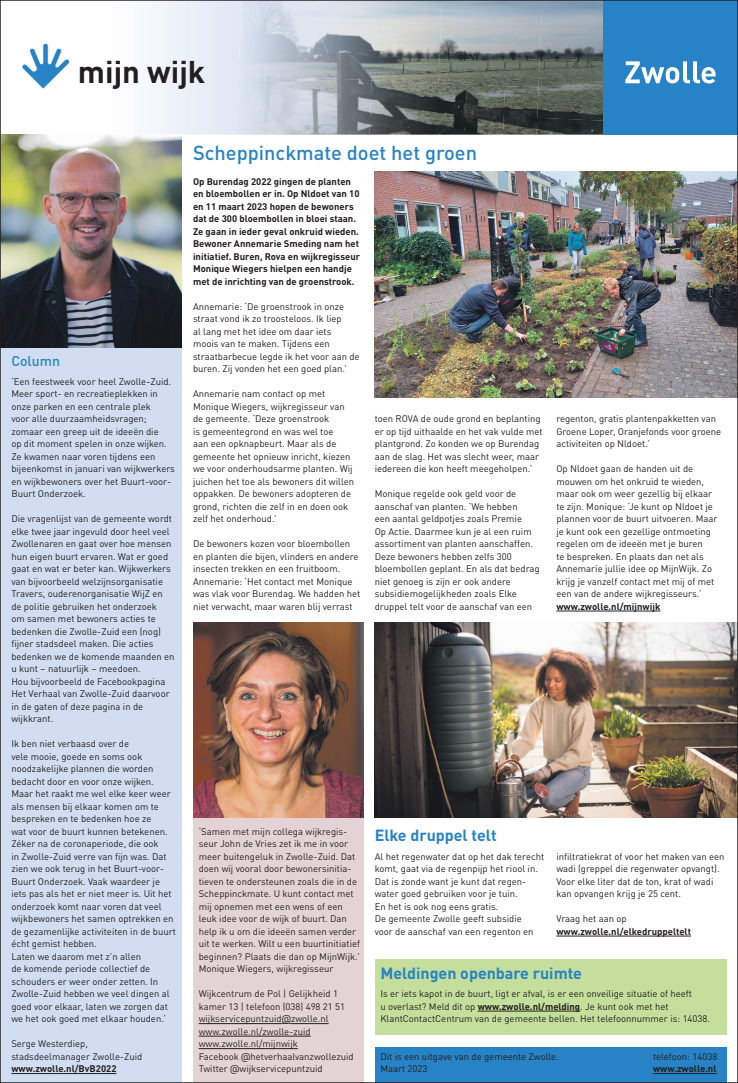
<style>
.page{position:relative;width:738px;height:1083px;background:#fff}
.page>*{position:absolute;margin:0;border:0;box-sizing:border-box;transform-origin:0 0}
.t1{font:700 31px "DINOT";color:#231f20}
.t2{font:500 20px "DINOT";color:#2783c5}
.t3{font:700 16px "DINOT";color:#2783c5}
.t4{font:500 14px "DINOT";color:#2783c5}
.t5{font:9.5px/12.5px "DINOT";color:#231f20}
.t6{font:700 9.5px/12.5px "DINOT";color:#231f20}
.s1{font-family:"Just Hands";font-weight:400;color:#2783c5}
.s2{font-family:"Titillium Web"}
.s3{font-weight:700}
</style>
<div class="page">
<svg style="left:2px;top:2px;width:236px;height:133px"></svg>
<img style="left:238px;top:2px;width:100px;height:72px">
<img style="left:338px;top:2px;width:100px;height:78px">
<img style="left:438px;top:2px;width:98px;height:84px">
<img style="left:536px;top:2px;width:66px;height:116px">
<img style="left:235px;top:74px;width:136px;height:61px">
<img style="left:369px;top:80px;width:136px;height:55px">
<img style="left:502px;top:86px;width:36px;height:49px">
<img style="left:536px;top:118px;width:66px;height:17px">
<div style="left:602px;top:0;width:135px;height:135px;background:#2783c5"></div>
<svg style="left:625px;top:61px;width:90px;height:22px"></svg>
<div style="left:0;top:347px;width:181px;height:736px;background:#d1def1"></div>
<hr style="left:11px;top:1073px;width:105px;height:1px;background:#231f20">
<img style="left:2px;top:135px;width:179px;height:212px">
<img style="left:374px;top:172px;width:361px;height:225px">
<hr style="left:556px;top:611px;width:104px;height:1px;background:#231f20">
<div style="left:193px;top:818px;width:170px;height:265px;background:#e4d3d6"></div>
<hr style="left:198px;top:1023px;width:83px;height:1px;background:#231f20">
<hr style="left:291px;top:1023px;width:37px;height:1px;background:#231f20">
<hr style="left:198px;top:1036px;width:112px;height:1px;background:#231f20">
<hr style="left:198px;top:1048px;width:99px;height:1px;background:#231f20">
<img style="left:193px;top:622px;width:170px;height:196px">
<img style="left:374px;top:622px;width:361px;height:196px">
<hr style="left:556px;top:936px;width:134px;height:1px;background:#231f20">
<div style="left:374px;top:960px;width:352px;height:75px;background:#c4df9b"></div>
<hr style="left:477px;top:1011px;width:102px;height:1px;background:#231f20">
<div style="left:374px;top:1047px;width:352px;height:36px;background:#2783c5"></div>
<hr style="left:652px;top:1073px;width:64px;height:1px;background:#231f20">
<h1 class="t1" style="left:23px;top:48px;width:184px"><span class="s1">h</span>mijn wijk</h1>
<h3 class="t4" style="left:11px;top:350px;width:50px">Column</h3>
<p class="t5" style="left:11px;top:374px;width:165px">‘Een feestweek voor heel Zwolle-Zuid.<br>Meer sport- en recreatieplekken in onze parken en een centrale plek<br>voor alle duurzaamheidsvragen; zomaar een greep uit de ideeën die<br>op dit moment spelen in onze wijken.<br>Ze kwamen naar voren tijdens een bijeenkomst in januari van wijkwerkers en wijkbewoners over het Buurt-voor-Buurt Onderzoek.</p>
<p class="t5" style="left:11px;top:512px;width:165px">Die vragenlijst van de gemeente wordt elke twee jaar ingevuld door heel veel Zwollenaren en gaat over hoe mensen hun eigen buurt ervaren. Wat er goed gaat en wat er beter kan. Wijkwerkers van bijvoorbeeld welzijnsorganisatie Travers, ouderenorganisatie WijZ en de politie gebruiken het onderzoek<br>om samen met bewoners acties te bedenken die Zwolle-Zuid een (nog) fijner stadsdeel maken. Die acties bedenken we de komende maanden en u kunt – natuurlijk – meedoen.<br>Hou bijvoorbeeld de Facebookpagina Het Verhaal van Zwolle-Zuid daarvoor in de gaten of deze pagina in de wijkkrant.</p>
<p class="t5" style="left:11px;top:737px;width:166px">Ik ben niet verbaasd over de<br>vele mooie, goede en soms ook noodzakelijke plannen die worden bedacht door en voor onze wijken.<br>Maar het raakt me wel elke keer weer als mensen bij elkaar komen om te bespreken en te bedenken hoe ze<br>wat voor de buurt kunnen betekenen.<br>Zéker na de coronaperiode, die ook<br>in Zwolle-Zuid verre van fijn was. Dat zien we ook terug in het Buurt-voor-Buurt Onderzoek. Vaak waardeer je iets pas als het er niet meer is. Uit het onderzoek komt naar voren dat veel wijkbewoners het samen optrekken en de gezamenlijke activiteiten in de buurt écht gemist hebben.<br>Laten we daarom met z’n allen<br>de komende periode collectief de schouders er weer onder zetten. In Zwolle-Zuid hebben we veel dingen al goed voor elkaar, laten we zorgen dat we het ook goed met elkaar houden.’</p>
<p class="t5" style="left:11px;top:1037px;width:132px">Serge Westerdiep, stadsdeelmanager Zwolle-Zuid</p>
<p class="t6" style="left:11px;top:1062px;width:107px">www.zwolle.nl/BvB2022</p>
<h2 class="t2" style="left:193px;top:137px;width:285px">Scheppinckmate doet het groen</h2>
<p class="t6" style="left:193px;top:174px;width:168px">Op Burendag 2022 gingen de planten en bloembollen er in. Op Nldoet van 10 en 11 maart 2023 hopen de bewoners dat de 300 bloembollen in bloei staan.<br>Ze gaan in ieder geval onkruid wieden.<br>Bewoner Annemarie Smeding nam het initiatief. Buren, Rova en wijkregisseur Monique Wiegers hielpen een handje met de inrichting van de groenstrook.</p>
<p class="t5" style="left:193px;top:299px;width:168px">Annemarie: ‘De groenstrook in onze straat vond ik zo troosteloos. Ik liep<br>al lang met het idee om daar iets<br>moois van te maken. Tijdens een straatbarbecue legde ik het voor aan de buren. Zij vonden het een goed plan.’</p>
<p class="t5" style="left:193px;top:387px;width:162px">Annemarie nam contact op met Monique Wiegers, wijkregisseur van de gemeente. ‘Deze groenstrook<br>is gemeentegrond en was wel toe<br>aan een opknapbeurt. Maar als de gemeente het opnieuw inricht, kiezen we voor onderhoudsarme planten. Wij juichen het toe als bewoners dit willen oppakken. De bewoners adopteren de grond, richten die zelf in en doen ook zelf het onderhoud.’</p>
<p class="t5" style="left:193px;top:537px;width:169px">De bewoners kozen voor bloembollen en planten die bijen, vlinders en andere insecten trekken en een fruitboom.<br>Annemarie: ‘Het contact met Monique was vlak voor Burendag. We hadden het niet verwacht, maar waren blij verrast</p>
<p class="t5" style="left:374px;top:412px;width:169px">toen ROVA de oude grond en beplanting er op tijd uithaalde en het vak vulde met plantgrond. Zo konden we op Burendag aan de slag. Het was slecht weer, maar iedereen die kon heeft meegeholpen.’</p>
<p class="t5" style="left:374px;top:487px;width:166px">Monique regelde ook geld voor de aanschaf van planten. ‘We hebben<br>een aantal geldpotjes zoals Premie<br>Op Actie. Daarmee kun je al een ruim assortiment van planten aanschaffen.<br>Deze bewoners hebben zelfs 300 bloembollen geplant. En als dat bedrag niet genoeg is zijn er ook andere subsidiemogelijkheden zoals Elke druppel telt voor de aanschaf van een</p>
<p class="t5" style="left:556px;top:412px;width:166px">regenton, gratis plantenpakketten van<br>Groene Loper, Oranjefonds voor groene activiteiten op Nldoet.’</p>
<p class="t5" style="left:556px;top:462px;width:162px">Op Nldoet gaan de handen uit de mouwen om het onkruid te wieden, maar ook om weer gezellig bij elkaar te zijn. Monique: ‘Je kunt op Nldoet je plannen voor de buurt uitvoeren. Maar je kunt ook een gezellige ontmoeting regelen om de ideeën met je buren<br>te bespreken. En plaats dan net als Annemarie jullie idee op MijnWijk. Zo krijg je vanzelf contact met mij of met een van de andere wijkregisseurs.’</p>
<p class="t6" style="left:556px;top:599px;width:105px">www.zwolle.nl/mijnwijk</p>
<p class="t5" style="left:198px;top:824px;width:163px">‘Samen met mijn collega wijkregis&shy;seur John de Vries zet ik me in voor meer buitengeluk in Zwolle-Zuid. Dat doen wij vooral door bewonersinitia&shy;tieven te ondersteunen zoals die in de Scheppinckmate. U kunt contact met mij opnemen met een wens of een leuk idee voor de wijk of buurt. Dan help ik u om die ideeën samen verder uit te werken. Wilt u een buurtinitiatief beginnen? Plaats die dan op MijnWijk.’ Monique Wiegers, wijkregisseur</p>
<p class="t5" style="left:198px;top:987px;width:156px">Wijkcentrum de Pol | Gelijkheid 1 kamer 13 | telefoon (038) 498 21 51 wijkservicepuntzuid<span class="s2">@</span>zwolle.nl www.zwolle.nl/zwolle-zuid www.zwolle.nl/mijnwijk<br>Facebook <span class="s2">@</span>hetverhaalvanzwollezuid<br>Twitter <span class="s2">@</span>wijkservicepuntzuid</p>
<h3 class="t3" style="left:374px;top:823px;width:123px">Elke druppel telt</h3>
<p class="t5" style="left:374px;top:849px;width:171px">Al het regenwater dat op het dak terecht komt, gaat via de regenpijp het riool in.<br>Dat is zonde want je kunt dat regen&shy;water goed gebruiken voor je tuin.<br>En het is ook nog eens gratis.<br>De gemeente Zwolle geeft subsidie<br>voor de aanschaf van een regenton en</p>
<p class="t5" style="left:556px;top:849px;width:170px">infiltratiekrat of voor het maken van een wadi (greppel die regenwater opvangt).<br>Voor elke liter dat de ton, krat of wadi kan opvangen krijg je 25 cent.</p>
<p class="t5" style="left:556px;top:912px;width:72px">Vraag het aan op</p>
<p class="t6" style="left:556px;top:924px;width:136px">www.zwolle.nl/elkedruppeltelt</p>
<h3 class="t3" style="left:380px;top:960px;width:203px">Meldingen openbare ruimte</h3>
<p class="t5" style="left:380px;top:987px;width:331px">Is er iets kapot in de buurt, ligt er afval, is er een onveilige situatie of heeft<br>u overlast? Meld dit op <span class="s3">www.zwolle.nl/melding</span>. Je kunt ook met het<br>KlantContactCentrum van de gemeente bellen. Het telefoonnummer is: 14038.</p>
<p class="t5" style="left:380px;top:1049px;width:180px">Dit is een uitgave van de gemeente Zwolle.</p>
<p class="t5" style="left:652px;top:1049px;width:66px">telefoon: 14038</p>
<p class="t5" style="left:380px;top:1062px;width:49px">Maart 2023</p>
<p class="t6" style="left:652px;top:1062px;width:65px">www.zwolle.nl</p>
</div>
